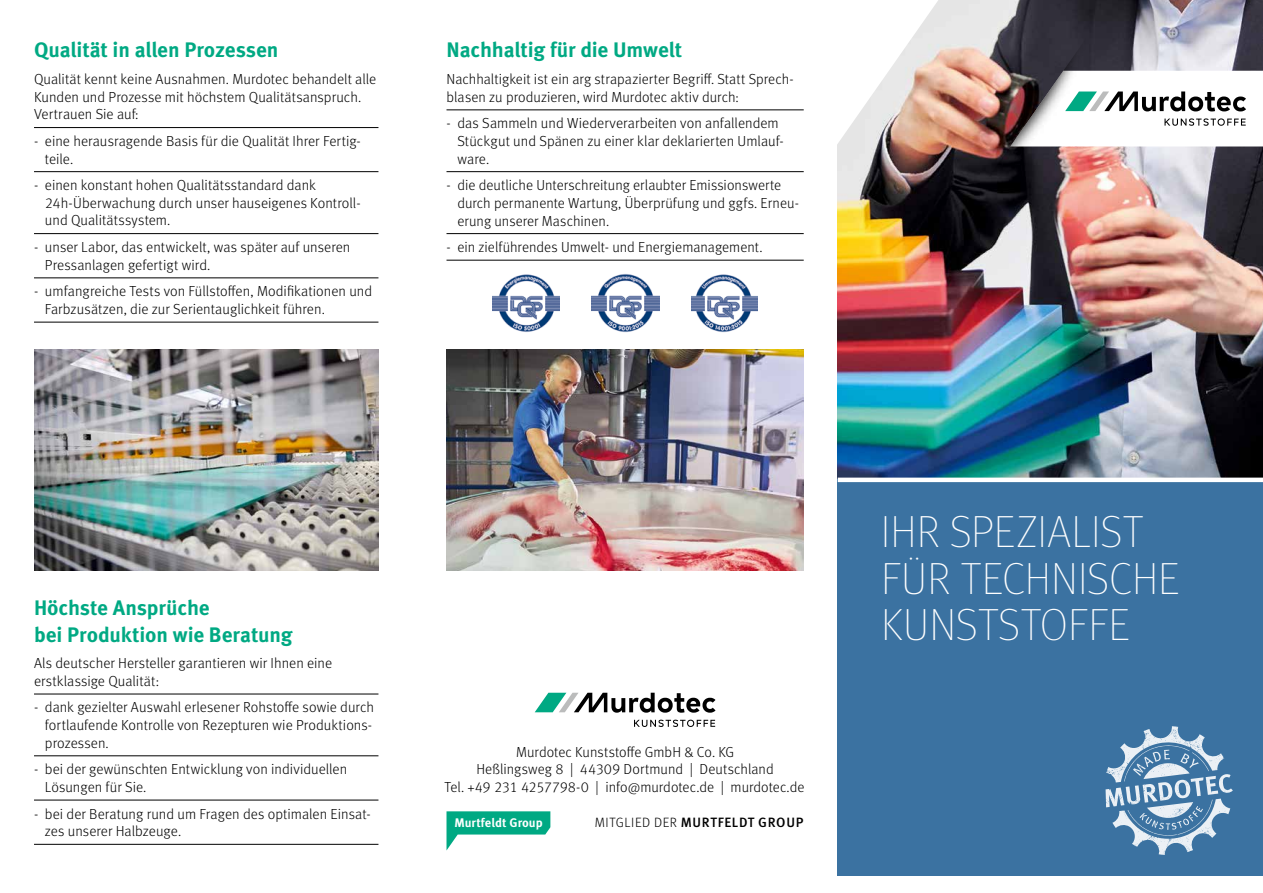
<style>
.page{position:relative;width:1263px;height:893px;background:#fff}
.page>*{position:absolute;margin:0;border:0;box-sizing:border-box;transform-origin:0 0}
.t1{font:100 45px/46.5px "Meta Pro";letter-spacing:.005em;color:#fff}
.t2{font:700 21px/26.5px "Meta Pro";letter-spacing:-.01em;color:#00a983}
.t3{font:300 14.55px/17.7px "Meta Pro";letter-spacing:.005em;color:#000}
.t4{font:500 13.5px "Meta Pro";letter-spacing:.05em;color:#000}
.t5{font:700 12.45px "Meta Pro";letter-spacing:.01em;color:#fff}
.s1{font-weight:300}
</style>
<div class="page">
<img style="left:838px;top:0;width:425px;height:478px">
<div style="left:838px;top:480px;width:425px;height:396px;background:#3b72a1"></div>
<hr style="left:838px;top:478px;width:425px;height:4px;background:#fff">
<hr style="left:34px;top:127px;width:344px;height:1px;background:#000">
<hr style="left:34px;top:171px;width:344px;height:1px;background:#000">
<hr style="left:34px;top:233px;width:344px;height:1px;background:#000">
<hr style="left:34px;top:278px;width:344px;height:1px;background:#000">
<hr style="left:34px;top:322px;width:344px;height:1px;background:#000">
<hr style="left:34px;top:694px;width:344px;height:1px;background:#000">
<hr style="left:34px;top:755px;width:344px;height:1px;background:#000">
<hr style="left:34px;top:800px;width:344px;height:1px;background:#000">
<hr style="left:34px;top:844px;width:344px;height:1px;background:#000">
<hr style="left:446px;top:110px;width:358px;height:1px;background:#000">
<hr style="left:446px;top:171px;width:358px;height:1px;background:#000">
<hr style="left:446px;top:233px;width:358px;height:1px;background:#000">
<hr style="left:446px;top:260px;width:358px;height:1px;background:#000">
<svg style="left:1105px;top:726px;width:128px;height:129px"></svg>
<img style="left:691px;top:274px;width:67px;height:58px">
<img style="left:493px;top:274px;width:66px;height:58px">
<img style="left:591px;top:274px;width:68px;height:58px">
<img style="left:34px;top:349px;width:344px;height:222px">
<img style="left:446px;top:349px;width:358px;height:222px">
<svg style="left:967px;top:9px;width:120px;height:176px;background:#5a5055"></svg>
<img style="left:967px;top:18px;width:296px;height:155px">
<svg style="left:837px;top:0;width:101px;height:145px"></svg>
<svg style="left:634px;top:720px;width:81px;height:7px"></svg>
<svg style="left:535px;top:693px;width:180px;height:20px"></svg>
<svg style="left:446px;top:811px;width:104px;height:39px"></svg>
<h2 class="t2" style="left:34px;top:35px;width:246px">Qualität in allen Prozessen</h2>
<p class="t3" style="left:34px;top:69px;width:344px">Qualität kennt keine Ausnahmen. Murdotec behandelt alle<br>Kunden und Prozesse mit höchstem Qualitätsanspruch.<br>Vertrauen Sie auf:</p>
<p class="t3" style="left:45px;top:131px;width:316px;text-indent:-11px">- eine herausragende Basis für die Qualität Ihrer Fertig&shy;teile.</p>
<p class="t3" style="left:45px;top:175px;width:317px;text-indent:-11px">- einen konstant hohen Qualitätsstandard dank<br>24h-Überwachung durch unser hauseigenes Kontroll&shy;und Qualitätssystem.</p>
<p class="t3" style="left:45px;top:237px;width:307px;text-indent:-11px">- unser Labor, das entwickelt, was später auf unseren<br>Pressanlagen gefertigt wird.</p>
<p class="t3" style="left:45px;top:282px;width:329px;text-indent:-11px">- umfangreiche Tests von Füllstoffen, Modifikationen und<br>Farbzusätzen, die zur Serientauglichkeit führen.</p>
<h2 class="t2" style="left:446px;top:35px;width:237px">Nachhaltig für die Umwelt</h2>
<p class="t3" style="left:446px;top:69px;width:349px">Nachhaltigkeit ist ein arg strapazierter Begriff. Statt Sprech&shy;blasen zu produzieren, wird Murdotec aktiv durch:</p>
<p class="t3" style="left:457px;top:114px;width:326px;text-indent:-11px">- das Sammeln und Wiederverarbeiten von anfallendem<br>Stückgut und Spänen zu einer klar deklarierten Umlauf&shy;ware.</p>
<p class="t3" style="left:457px;top:175px;width:343px;text-indent:-11px">- die deutliche Unterschreitung erlaubter Emissionswerte durch permanente Wartung, Überprüfung und ggfs. Erneu&shy;erung unserer Maschinen.</p>
<p class="t3" style="left:446px;top:237px;width:318px">- ein zielführendes Umwelt- und Energiemanagement.</p>
<h2 class="t2" style="left:34px;top:593px;width:260px">Höchste Ansprüche<br>bei Produktion wie Beratung</h2>
<p class="t3" style="left:34px;top:653px;width:300px">Als deutscher Hersteller garantieren wir Ihnen eine erstklassige Qualität:</p>
<p class="t3" style="left:45px;top:698px;width:331px;text-indent:-11px">- dank gezielter Auswahl erlesener Rohstoffe sowie durch fortlaufende Kontrolle von Rezepturen wie Produktions&shy;prozessen.</p>
<p class="t3" style="left:45px;top:760px;width:304px;text-indent:-11px">- bei der gewünschten Entwicklung von individuellen<br>Lösungen für Sie.</p>
<p class="t3" style="left:45px;top:804px;width:327px;text-indent:-11px">- bei der Beratung rund um Fragen des optimalen Einsat&shy;zes unserer Halbzeuge.</p>
<p class="t3" style="left:445px;top:742px;width:361px;text-align:center">Murdotec Kunststoffe GmbH &amp; Co. KG<br>Heßlingsweg 8 | 44309 Dortmund | Deutschland<br>Tel. +49 231 4257798-0 | info@murdotec.de | murdotec.de</p>
<p class="t5" style="left:454px;top:813px;width:90px">Murtfeldt Group</p>
<p class="t4" style="left:595px;top:812px;width:210px"><span class="s1">MITGLIED DER</span> MURTFELDT GROUP</p>
<h1 class="t1" style="left:881px;top:507px;width:300px">IHR SPEZIALIST<br>FÜR TECHNISCHE<br>KUNSTSTOFFE</h1>
</div>
